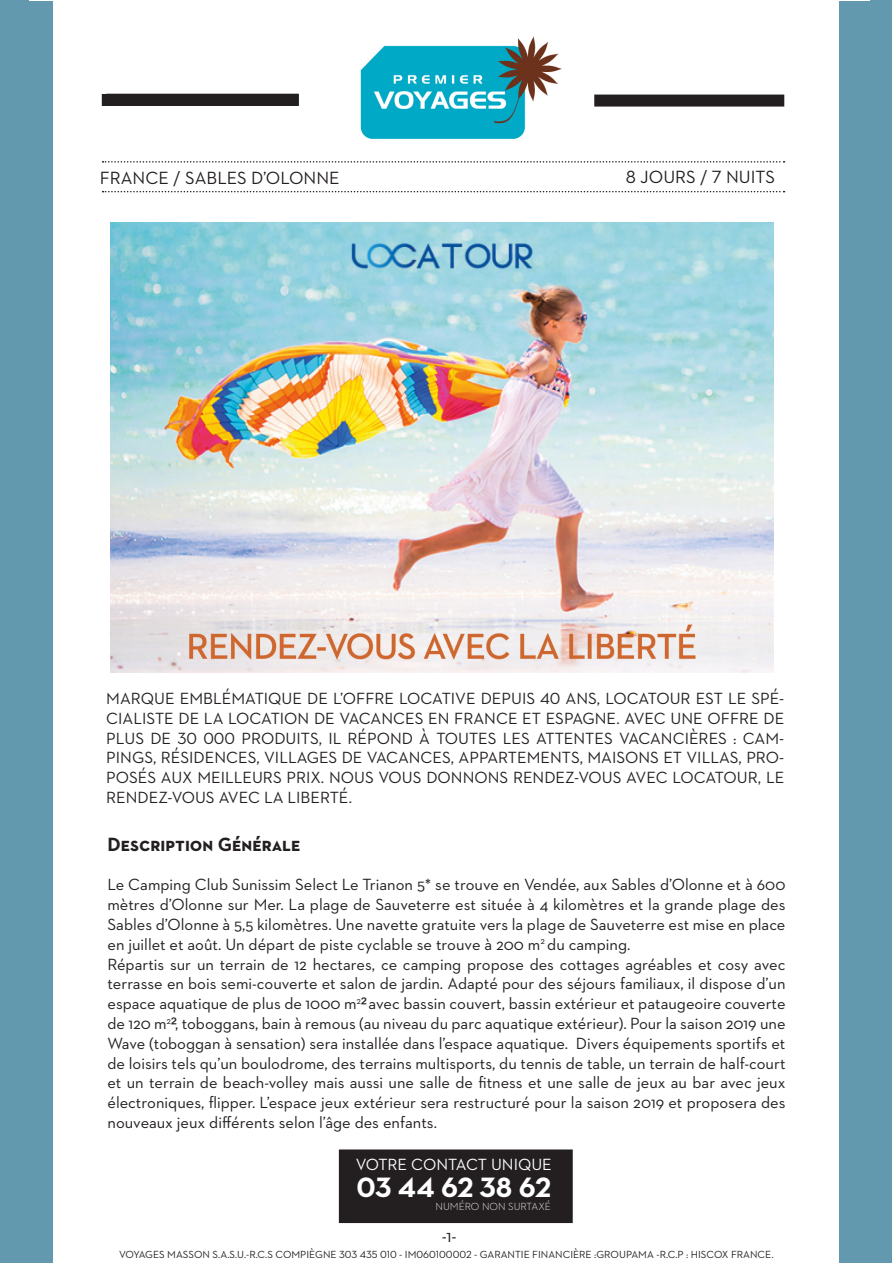
<style>
.page{position:relative;width:893px;height:1263px;background:#fff}
.page>*{position:absolute;margin:0;border:0;box-sizing:border-box;transform-origin:0 0}
.t1{font:700 28.5px "Neutraface 2 Text";letter-spacing:-.01em;color:#fff}
.t2{font:700 19.5px "Neutraface 2 Text";color:#231f20}
.t3{font:18px "Neutraface 2 Text";color:#231f20}
.t4{font:16.5px/19.8px "Neutraface 2 Text";color:#231f20;text-align:justify}
.t5{font:16.5px "Neutraface 2 Text";color:#fff}
.t6{font:10.5px "Neutraface 2 Text";color:#231f20}
.t7{font:300 10.5px "Neutraface 2 Text";color:#fff}
</style>
<div class="page">
<svg style="left:103px;top:161px;width:681px;height:2px"></svg>
<svg style="left:103px;top:191px;width:681px;height:1px"></svg>
<div style="left:102px;top:94px;width:197px;height:12px;background:#231f20"></div>
<div style="left:594px;top:95px;width:190px;height:12px;background:#231f20"></div>
<div style="left:1px;top:1px;width:52px;height:1262px;background:#6399ae"></div>
<div style="left:839px;top:1px;width:53px;height:1262px;background:#6399ae"></div>
<img style="left:360px;top:36px;width:202px;height:104px">
<div style="left:340px;top:1150px;width:232px;height:72px;background:#231f20"></div>
<div style="left:339px;top:1149px;width:234px;height:74px;border:2px solid #231f20"></div>
<img style="left:110px;top:222px;width:664px;height:450px">
<p class="t3" style="left:100px;top:166px;width:241px">FRANCE / SABLES D’OLONNE</p>
<p class="t3" style="left:626px;top:166px;width:151px">8 JOURS / 7 NUITS</p>
<p class="t4" style="left:106px;top:688px;width:679px">MARQUE EMBLÉMATIQUE DE L’OFFRE LOCATIVE DEPUIS 40 ANS, LOCATOUR EST LE SPÉ-CIALISTE DE LA LOCATION DE VACANCES EN FRANCE ET ESPAGNE. AVEC UNE OFFRE DE PLUS DE 30 000 PRODUITS, IL RÉPOND À TOUTES LES ATTENTES VACANCIÈRES : CAM-PINGS, RÉSIDENCES, VILLAGES DE VACANCES, APPARTEMENTS, MAISONS ET VILLAS, PRO-POSÉS AUX MEILLEURS PRIX. NOUS VOUS DONNONS RENDEZ-VOUS AVEC LOCATOUR, LE RENDEZ-VOUS AVEC LA LIBERTÉ.</p>
<p class="t2" style="left:107px;top:832px;width:195px">Description Générale</p>
<p class="t4" style="left:107px;top:875px;width:680px">Le Camping Club Sunissim Select Le Trianon 5* se trouve en Vendée, aux Sables d’Olonne et à 600 mètres d’Olonne sur Mer. La plage de Sauveterre est située à 4 kilomètres et la grande plage des Sables d’Olonne à 5,5 kilomètres. Une navette gratuite vers la plage de Sauveterre est mise en place en juillet et août. Un départ de piste cyclable se trouve à 200 m<sup>2</sup> du camping.</p>
<p class="t4" style="left:107px;top:954px;width:680px">Répartis sur un terrain de 12 hectares, ce camping propose des cottages agréables et cosy avec terrasse en bois semi-couverte et salon de jardin. Adapté pour des séjours familiaux, il dispose d’un espace aquatique de plus de 1000 m<sup>2</sup>² avec bassin couvert, bassin extérieur et pataugeoire couverte de 120 m<sup>2</sup>², toboggans, bain à remous (au niveau du parc aquatique extérieur). Pour la saison 2019 une Wave (toboggan à sensation) sera installée dans l’espace aquatique. Divers équipements sportifs et de loisirs tels qu’un boulodrome, des terrains multisports, du tennis de table, un terrain de half-court et un terrain de beach-volley mais aussi une salle de fitness et une salle de jeux au bar avec jeux électroniques, flipper. L’espace jeux extérieur sera restructuré pour la saison 2019 et proposera des nouveaux jeux différents selon l’âge des enfants.</p>
<p class="t5" style="left:356px;top:1154px;width:198px">VOTRE CONTACT UNIQUE</p>
<h1 class="t1" style="left:356px;top:1169px;width:196px">03 44 62 38 62</h1>
<p class="t7" style="left:435px;top:1200px;width:117px">NUMÉRO NON SURTAXÉ</p>
<p class="t3" style="left:442px;top:1224px;width:16px">-1-</p>
<p class="t6" style="left:119px;top:1248px;width:656px">VOYAGES MASSON S.A.S.U.-R.C.S COMPIÈGNE 303 435 010 - IM060100002 - GARANTIE FINANCIÈRE :GROUPAMA -R.C.P : HISCOX FRANCE.</p>
</div>
